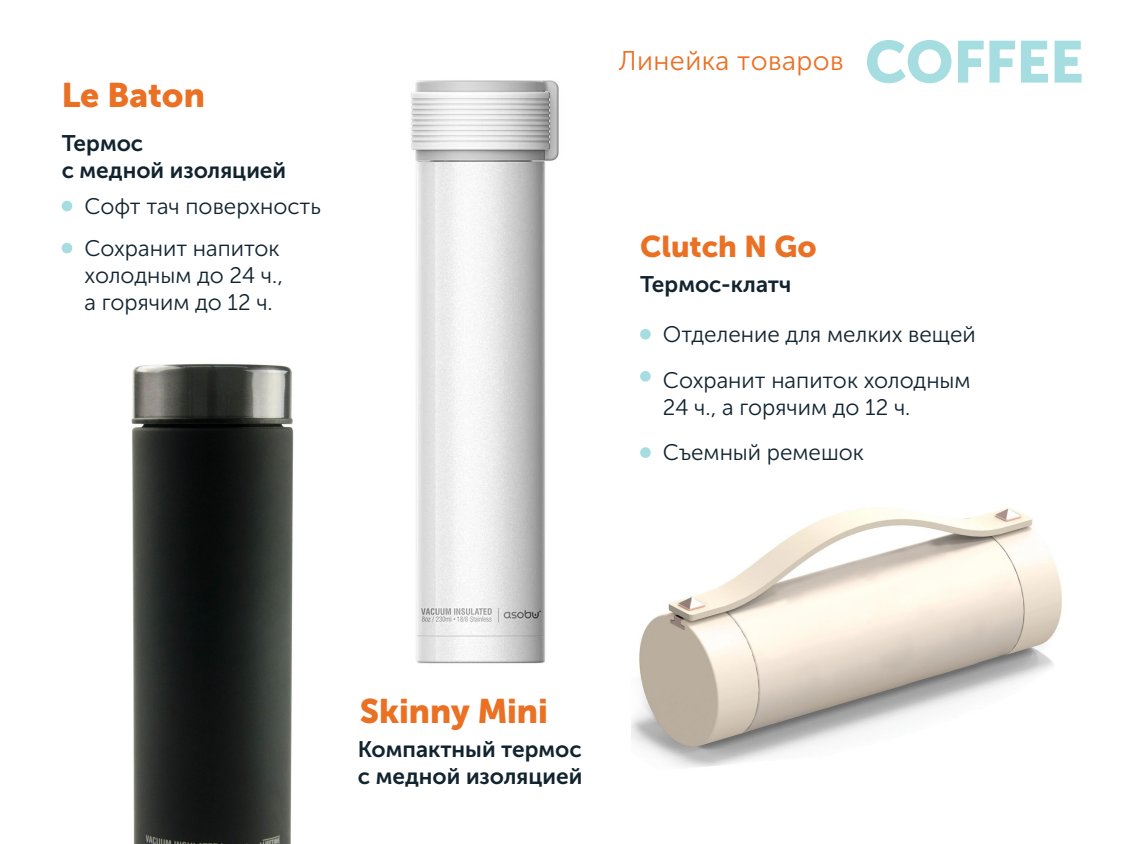
<style>
.page{position:relative;width:1125px;height:844px;background:#fff}
.page>*{position:absolute;margin:0;border:0;box-sizing:border-box;transform-origin:0 0}
.t1{font:58.57px "Museo Sans Cyrl 900";color:#a5dde1}
.t2{font:33.9px "Museo Sans Cyrl 900";color:#ea7024}
.t3{font:29.85px "Museo Sans Cyrl 900";color:#ea7024}
.t4{font:27.08px "Museo Sans Cyrl 300";letter-spacing:.015em;color:#ea7024}
.t5{font:22.5px/45.5px "Museo Sans Cyrl 300";color:#11232f}
.t6{font:22.5px/27px "Museo Sans Cyrl 700";color:#11232f}
</style>
<div class="page">
<img style="left:131px;top:363px;width:163px;height:481px">
<img style="left:411px;top:80px;width:148px;height:584px">
<img style="left:631px;top:508px;width:431px;height:259px">
<div style="left:62px;top:201px;width:10px;height:10px;background:#a5dde1;border-radius:50%"></div>
<div style="left:62px;top:243px;width:10px;height:10px;background:#a5dde1;border-radius:50%"></div>
<div style="left:640px;top:329px;width:11px;height:10px;background:#a5dde1;border-radius:50%"></div>
<div style="left:640px;top:371px;width:11px;height:10px;background:#a5dde1;border-radius:50%"></div>
<div style="left:640px;top:447px;width:11px;height:11px;background:#a5dde1;border-radius:50%"></div>
<h2 class="t2" style="left:62px;top:76px;width:145px">Le Baton</h2>
<p class="t4" style="left:619px;top:46px;width:227px">Линейка товаров</p>
<p class="t6" style="left:62px;top:129px;width:226px">Термос<br>с медной изоляцией</p>
<p class="t5" style="left:85px;top:186px;width:238px;line-height:41.5px">Софт тач поверхность<br>Сохранит напиток</p>
<p class="t5" style="left:85px;top:262px;width:200px;line-height:27px">холодным до 24 ч., а горячим до 12 ч.</p>
<p class="t6" style="left:640px;top:271px;width:153px">Термос-клатч</p>
<h3 class="t3" style="left:640px;top:229px;width:178px">Clutch N Go</h3>
<h1 class="t1" style="left:865px;top:29px;width:221px">COFFEE</h1>
<p class="t5" style="left:663px;top:312px;width:314px">Отделение для мелких вещей<br>Cохранит напиток холодным</p>
<p class="t5" style="left:663px;top:385px;width:249px">24 ч., а горячим до 12 ч.<br>Cъемный ремешок</p>
<h2 class="t2" style="left:360px;top:692px;width:190px">Skinny Mini</h2>
<p class="t6" style="left:358px;top:735px;width:226px">Компактный термос с медной изоляцией</p>
</div>
